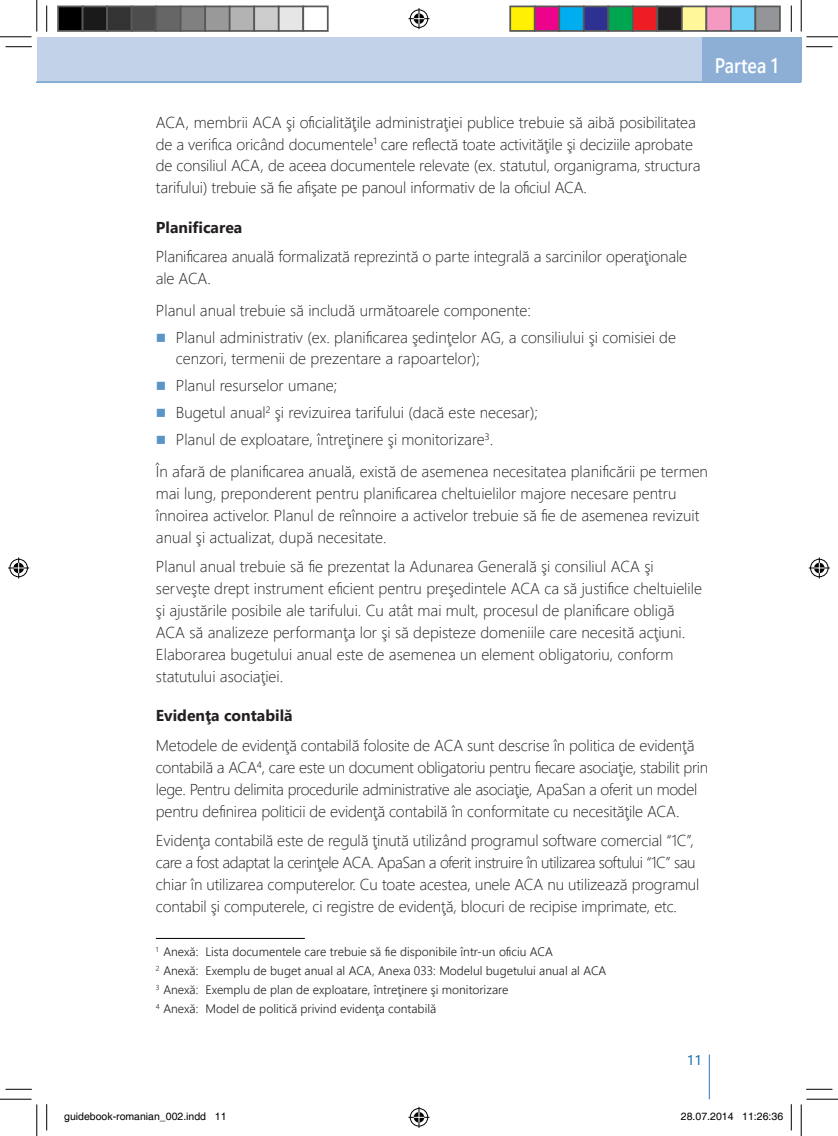
<style>
.page{position:relative;width:838px;height:1136px;background:#fff}
.page>*{position:absolute;margin:0;border:0;box-sizing:border-box;transform-origin:0 0}
.Part_No_01{font:600 21px "Segoe UI";color:#fff;scale:.85 1}
.Body_01{font:300 15.75px/21.9px "Segoe UI";letter-spacing:-.01em;color:#231f20}
.Indent_01{font:300 15.75px/21.9px "Segoe UI";color:#231f20}
.Subhead_01{font:700 15.75px "Segoe UI";color:#231f20}
.t1{font:14px "Segoe UI";color:#0068a9}
.Footnote_01{font:300 12.25px "Segoe UI";color:#231f20}
.t2{font:10.5px "Helvetica";color:#000}
.s1{color:#5b94c6}
</style>
<div class="page">
<hr style="left:708px;top:1054px;width:2px;height:44px;background:#5b94c6">
<div style="left:37px;top:37px;width:764px;height:44px;background:#c2d3e9"></div>
<hr style="left:37px;top:81px;width:764px;height:2px;background:#5b94c6">
<hr style="left:156px;top:937px;width:149px;height:1px;background:#000">
<div style="left:701px;top:37px;width:100px;height:44px;background:#8dafd6"></div>
<svg style="left:6px;top:46px;width:26px;height:1px"></svg>
<svg style="left:806px;top:46px;width:26px;height:1px"></svg>
<svg style="left:6px;top:1088px;width:26px;height:1px"></svg>
<svg style="left:806px;top:1088px;width:26px;height:1px"></svg>
<svg style="left:46px;top:6px;width:1px;height:26px"></svg>
<svg style="left:46px;top:1104px;width:1px;height:26px"></svg>
<svg style="left:790px;top:6px;width:1px;height:26px"></svg>
<svg style="left:790px;top:1104px;width:1px;height:26px"></svg>
<hr style="left:0;top:36px;width:32px;height:1px;background:#000">
<hr style="left:806px;top:36px;width:31px;height:1px;background:#000">
<hr style="left:0;top:1098px;width:32px;height:1px;background:#000">
<hr style="left:806px;top:1098px;width:31px;height:1px;background:#000">
<hr style="left:36px;top:0;width:1px;height:31px;background:#000">
<hr style="left:36px;top:1104px;width:1px;height:31px;background:#000">
<hr style="left:800px;top:0;width:1px;height:31px;background:#000">
<hr style="left:800px;top:1104px;width:1px;height:31px;background:#000">
<svg style="left:408px;top:8px;width:21px;height:21px"></svg>
<svg style="left:408px;top:1106px;width:21px;height:21px"></svg>
<svg style="left:8px;top:557px;width:21px;height:21px"></svg>
<svg style="left:808px;top:557px;width:21px;height:21px"></svg>
<div style="left:58px;top:6px;width:25px;height:25px;background:#000"></div>
<div style="left:57px;top:6px;width:26px;height:26px;border:2px solid #595959"></div>
<div style="left:83px;top:6px;width:24px;height:25px;background:#1a1a1a"></div>
<div style="left:82px;top:6px;width:26px;height:26px;border:2px solid #595959"></div>
<div style="left:107px;top:6px;width:25px;height:25px;background:#333"></div>
<div style="left:106px;top:6px;width:26px;height:26px;border:2px solid #595959"></div>
<div style="left:132px;top:6px;width:24px;height:25px;background:#4d4d4d"></div>
<div style="left:131px;top:6px;width:26px;height:26px;border:2px solid #595959"></div>
<div style="left:156px;top:6px;width:25px;height:25px;background:#666"></div>
<div style="left:155px;top:6px;width:26px;height:26px;border:2px solid #595959"></div>
<div style="left:181px;top:6px;width:24px;height:25px;background:#808080"></div>
<div style="left:180px;top:6px;width:26px;height:26px;border:2px solid #595959"></div>
<div style="left:205px;top:6px;width:25px;height:25px;background:#999"></div>
<div style="left:204px;top:6px;width:26px;height:26px;border:2px solid #595959"></div>
<div style="left:230px;top:6px;width:24px;height:25px;background:#b3b3b3"></div>
<div style="left:229px;top:6px;width:26px;height:26px;border:2px solid #595959"></div>
<div style="left:254px;top:6px;width:25px;height:25px;background:#ccc"></div>
<div style="left:253px;top:6px;width:26px;height:26px;border:2px solid #595959"></div>
<div style="left:279px;top:6px;width:24px;height:25px;background:#e6e6e6"></div>
<div style="left:278px;top:6px;width:26px;height:26px;border:2px solid #595959"></div>
<div style="left:302px;top:6px;width:26px;height:26px;border:2px solid #595959"></div>
<div style="left:510px;top:6px;width:24px;height:25px;background:#fff101"></div>
<div style="left:509px;top:6px;width:26px;height:26px;border:2px solid #595959"></div>
<div style="left:534px;top:6px;width:25px;height:25px;background:#ed028c"></div>
<div style="left:534px;top:6px;width:26px;height:26px;border:2px solid #595959"></div>
<div style="left:559px;top:6px;width:24px;height:25px;background:#00aeef"></div>
<div style="left:558px;top:6px;width:26px;height:26px;border:2px solid #595959"></div>
<div style="left:583px;top:6px;width:25px;height:25px;background:#2e3092"></div>
<div style="left:583px;top:6px;width:26px;height:26px;border:2px solid #595959"></div>
<div style="left:608px;top:6px;width:24px;height:25px;background:#00a54f"></div>
<div style="left:607px;top:6px;width:26px;height:26px;border:2px solid #595959"></div>
<div style="left:632px;top:6px;width:25px;height:25px;background:#ee1d23"></div>
<div style="left:632px;top:6px;width:26px;height:26px;border:2px solid #595959"></div>
<div style="left:657px;top:6px;width:24px;height:25px;background:#231f20"></div>
<div style="left:656px;top:6px;width:26px;height:26px;border:2px solid #595959"></div>
<div style="left:681px;top:6px;width:25px;height:25px;background:#fff79a"></div>
<div style="left:681px;top:6px;width:26px;height:26px;border:2px solid #595959"></div>
<div style="left:706px;top:6px;width:24px;height:25px;background:#f499c2"></div>
<div style="left:705px;top:6px;width:26px;height:26px;border:2px solid #595959"></div>
<div style="left:730px;top:6px;width:25px;height:25px;background:#6bcff6"></div>
<div style="left:730px;top:6px;width:26px;height:26px;border:2px solid #595959"></div>
<div style="left:755px;top:6px;width:24px;height:25px;background:#939598"></div>
<div style="left:754px;top:6px;width:26px;height:26px;border:2px solid #595959"></div>
<p class="Part_No_01" style="left:714px;top:49px;width:76px">Partea 1</p>
<p class="Body_01" style="left:156px;top:110px;width:546px">ACA, membrii ACA şi oficialităţile administraţiei publice trebuie să aibă posibilitatea de a verifica oricând documentele<sup>1</sup> care reflectă toate activităţile şi deciziile aprobate de consiliul ACA, de aceea documentele relevate (ex. statutul, organigrama, structura tarifului) trebuie să fie afişate pe panoul informativ de la oficiul ACA.</p>
<p class="Subhead_01" style="left:156px;top:214px;width:88px">Planificarea</p>
<p class="Body_01" style="left:156px;top:245px;width:532px">Planificarea anuală formalizată reprezintă o parte integrală a sarcinilor operaţionale ale ACA.</p>
<p class="Body_01" style="left:156px;top:298px;width:376px">Planul anual trebuie să includă următoarele componente:</p>
<p class="Indent_01" style="left:176px;top:325px;width:502px;text-indent:-20px"><span class="s1">■</span> Planul administrativ (ex. planificarea şedinţelor AG, a consiliului şi comisiei de cenzori, termenii de prezentare a rapoartelor);</p>
<p class="Indent_01" style="left:156px;top:374px;width:183px"><span class="s1">■</span> Planul resurselor umane;</p>
<p class="Indent_01" style="left:156px;top:401px;width:383px"><span class="s1">■</span> Bugetul anual<sup>2</sup> şi revizuirea tarifului (dacă este necesar);</p>
<p class="Indent_01" style="left:156px;top:427px;width:339px"><span class="s1">■</span> Planul de exploatare, întreţinere şi monitorizare<sup>3</sup>.</p>
<p class="Body_01" style="left:156px;top:459px;width:553px">În afară de planificarea anuală, există de asemenea necesitatea planificării pe termen mai lung, preponderent pentru planificarea cheltuielilor majore necesare pentru înnoirea activelor. Planul de reînnoire a activelor trebuie să fie de asemenea revizuit anual şi actualizat, după necesitate.</p>
<p class="Body_01" style="left:156px;top:555px;width:547px">Planul anual trebuie să fie prezentat la Adunarea Generală şi consiliul ACA şi serveşte drept instrument eficient pentru preşedintele ACA ca să justifice cheltuielile şi ajustările posibile ale tarifului. Cu atât mai mult, procesul de planificare obligă ACA să analizeze performanţa lor şi să depisteze domeniile care necesită acţiuni.<br>Elaborarea bugetului anual este de asemenea un element obligatoriu, conform statutului asociaţiei.</p>
<p class="Subhead_01" style="left:156px;top:702px;width:138px">Evidenţa contabilă</p>
<p class="Body_01" style="left:156px;top:733px;width:553px">Metodele de evidenţă contabilă folosite de ACA sunt descrise în politica de evidenţă contabilă a ACA<sup>4</sup>, care este un document obligatoriu pentru fiecare asociaţie, stabilit prin lege. Pentru delimita procedurile administrative ale asociaţie, ApaSan a oferit un model pentru definirea politicii de evidenţă contabilă în conformitate cu necesităţile ACA.</p>
<p class="Body_01" style="left:156px;top:829px;width:545px">Evidenţa contabilă este de regulă ţinută utilizând programul software comercial “1C”, care a fost adaptat la cerinţele ACA. ApaSan a oferit instruire în utilizarea softului “1C” sau chiar în utilizarea computerelor. Cu toate acestea, unele ACA nu utilizează programul contabil şi computerele, ci registre de evidenţă, blocuri de recipise imprimate, etc.</p>
<p class="Footnote_01" style="left:156px;top:941px;width:398px"><sup>1</sup> Anexă: Lista documentele care trebuie să fie disponibile într-un oficiu ACA</p>
<p class="Footnote_01" style="left:156px;top:960px;width:452px"><sup>2</sup> Anexă: Exemplu de buget anual al ACA, Anexa 033: Modelul bugetului anual al ACA</p>
<p class="Footnote_01" style="left:156px;top:979px;width:354px"><sup>3</sup> Anexă: Exemplu de plan de exploatare, întreţinere şi monitorizare</p>
<p class="Footnote_01" style="left:156px;top:998px;width:282px"><sup>4</sup> Anexă: Model de politică privind evidenţa contabilă</p>
<p class="t1" style="left:686px;top:1048px;width:17px">11</p>
<p class="t2" style="left:64px;top:1109px;width:164px">guidebook-romanian_002.indd 11</p>
<p class="t2" style="left:681px;top:1109px;width:104px">28.07.2014 11:26:36</p>
</div>
